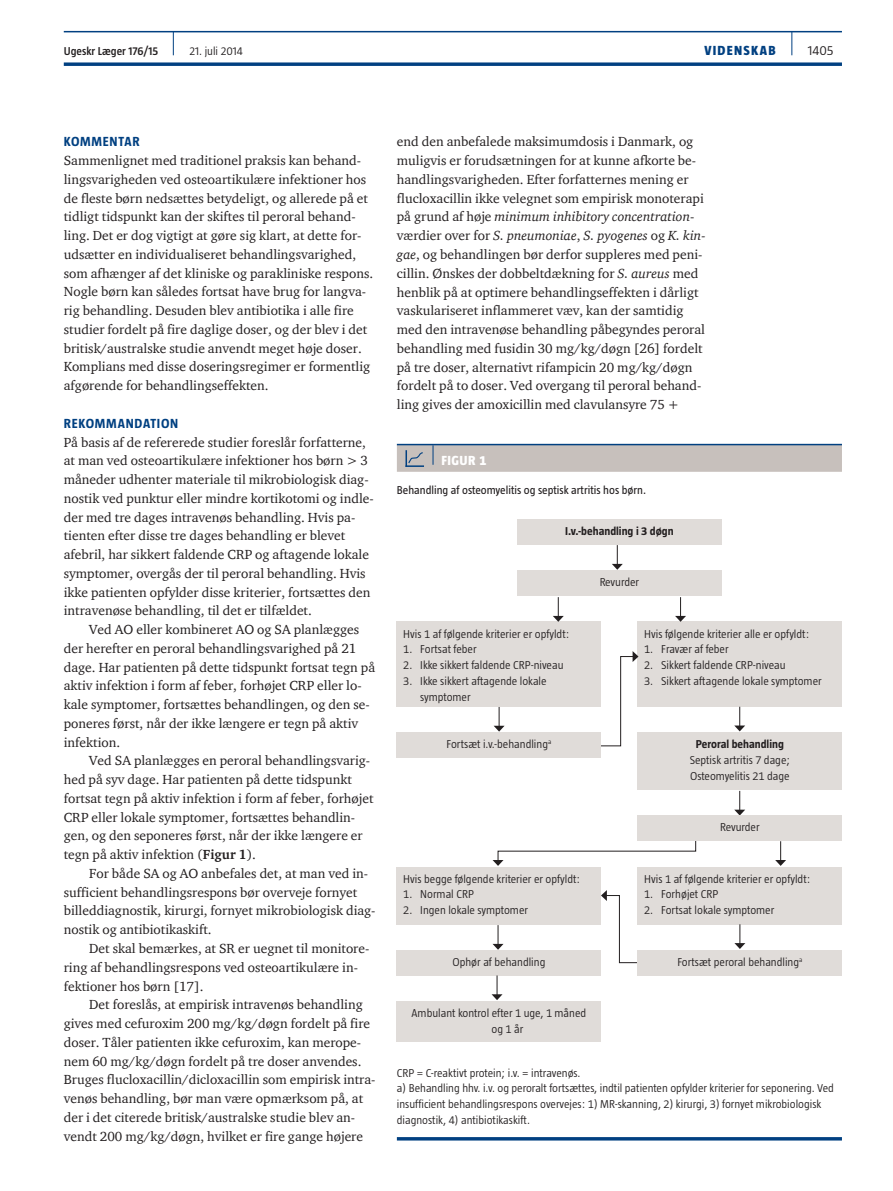
<style>
.page{position:relative;width:893px;height:1191px;background:#fff}
.page>*{position:absolute;margin:0;border:0;box-sizing:border-box;transform-origin:0 0}
.t1{font:13.5px/18.8px "ITC Charter Com";color:#231f20}
.t2{font:700 13.5px "Taz";letter-spacing:.055em;color:#014081}
.t3{font:800 13.5px "Taz";letter-spacing:.095em;color:#014081}
.t4{font:800 13.5px "Taz";letter-spacing:.035em;color:#fff}
.t5{font:300 13.5px "Taz";color:#231f20}
.t6{font:300 11.7px/15.8px "Taz";color:#231f20}
.t7{font:11.7px "Taz";color:#231f20}
.t8{font:700 11.7px "Taz";color:#231f20}
.t9{font:600 11.7px "Taz";color:#231f20}
.s1{font-weight:700}
.s2{font-style:italic}
</style>
<div class="page">
<hr style="left:64px;top:31px;width:778px;height:1px;background:#014081">
<svg style="left:64px;top:62px;width:778px;height:4px;background:#235991"></svg>
<svg style="left:791px;top:32px;width:1px;height:23px"></svg>
<svg style="left:173px;top:32px;width:1px;height:23px"></svg>
<svg style="left:397px;top:444px;width:445px;height:28px;background:#bcb9b9"></svg>
<div style="left:517px;top:519px;width:204px;height:26px;background:#e0dcd9"></div>
<div style="left:517px;top:570px;width:204px;height:26px;background:#e0dcd9"></div>
<div style="left:397px;top:622px;width:204px;height:85px;background:#e0dcd9"></div>
<div style="left:638px;top:622px;width:204px;height:85px;background:#e0dcd9"></div>
<div style="left:397px;top:866px;width:204px;height:58px;background:#e0dcd9"></div>
<div style="left:638px;top:866px;width:204px;height:58px;background:#e0dcd9"></div>
<div style="left:397px;top:1001px;width:204px;height:40px;background:#e0dcd9"></div>
<div style="left:397px;top:949px;width:204px;height:26px;background:#e0dcd9"></div>
<svg style="left:612px;top:545px;width:11px;height:25px"></svg>
<svg style="left:553px;top:597px;width:11px;height:25px"></svg>
<svg style="left:494px;top:707px;width:11px;height:24px"></svg>
<svg style="left:734px;top:706px;width:11px;height:25px"></svg>
<svg style="left:734px;top:791px;width:11px;height:24px"></svg>
<svg style="left:493px;top:925px;width:10px;height:24px"></svg>
<svg style="left:492px;top:975px;width:10px;height:25px"></svg>
<svg style="left:775px;top:841px;width:11px;height:25px"></svg>
<svg style="left:734px;top:924px;width:11px;height:25px"></svg>
<svg style="left:675px;top:597px;width:11px;height:25px"></svg>
<svg style="left:601px;top:651px;width:37px;height:95px"></svg>
<div style="left:397px;top:732px;width:204px;height:26px;background:#e0dcd9"></div>
<div style="left:638px;top:732px;width:204px;height:58px;background:#e0dcd9"></div>
<svg style="left:493px;top:834px;width:203px;height:32px"></svg>
<div style="left:638px;top:815px;width:204px;height:26px;background:#e0dcd9"></div>
<svg style="left:601px;top:890px;width:52px;height:73px"></svg>
<div style="left:638px;top:949px;width:204px;height:26px;background:#e0dcd9"></div>
<hr style="left:397px;top:1137px;width:445px;height:3px;background:#014081">
<p class="t9" style="left:64px;top:45px;width:96px">Ugeskr Læger 176/15</p>
<p class="t6" style="left:189px;top:43px;width:55px">21. juli 2014</p>
<p class="t3" style="left:704px;top:43px;width:73px">VIDENSKAB</p>
<p class="t5" style="left:808px;top:43px;width:27px">1405</p>
<p class="t2" style="left:64px;top:134px;width:77px">KOMMENTAR</p>
<p class="t1" style="left:64px;top:151px;width:311px">Sammenlignet med traditionel praksis kan behand&shy;lingsvarigheden ved osteoartikulære infektioner hos de fleste børn nedsættes betydeligt, og allerede på et tidligt tidspunkt kan der skiftes til peroral behand&shy;ling. Det er dog vigtigt at gøre sig klart, at dette for&shy;udsætter en individualiseret behandlingsvarighed, som afhænger af det kliniske og parakliniske respons.<br>Nogle børn kan således fortsat have brug for langva&shy;rig behandling. Desuden blev antibiotika i alle fire studier fordelt på fire daglige doser, og der blev i det britisk/australske studie anvendt meget høje doser.<br>Komplians med disse doseringsregimer er formentlig afgørende for behandlingseffekten.</p>
<p class="t2" style="left:64px;top:415px;width:116px">REKOMMANDATION</p>
<p class="t1" style="left:64px;top:432px;width:311px">På basis af de refererede studier foreslår forfatterne, at man ved osteoartikulære infektioner hos børn &gt; 3 måneder udhenter materiale til mikrobiologisk diag&shy;nostik ved punktur eller mindre kortikotomi og indle&shy;der med tre dages intravenøs behandling. Hvis pa&shy;tienten efter disse tre dages behandling er blevet afebril, har sikkert faldende CRP og aftagende lokale symptomer, overgås der til peroral behandling. Hvis ikke patienten opfylder disse kriterier, fortsættes den intravenøse behandling, til det er tilfældet.</p>
<p class="t1" style="left:64px;top:620px;width:313px;text-indent:26px">Ved AO eller kombineret AO og SA planlægges der herefter en peroral behandlingsvarighed på 21 dage. Har patienten på dette tidspunkt fortsat tegn på aktiv infektion i form af feber, forhøjet CRP eller lo&shy;kale symptomer, fortsættes behandlingen, og den se&shy;poneres først, når der ikke længere er tegn på aktiv infektion.</p>
<p class="t1" style="left:64px;top:751px;width:311px;text-indent:26px">Ved SA planlægges en peroral behandlingsvarig&shy;hed på syv dage. Har patienten på dette tidspunkt fortsat tegn på aktiv infektion i form af feber, forhøjet CRP eller lokale symptomer, fortsættes behandlin&shy;gen, og den seponeres først, når der ikke længere er tegn på aktiv infektion (<span class="s1">Figur 1</span>).</p>
<p class="t1" style="left:64px;top:863px;width:313px;text-indent:26px">For både SA og AO anbefales det, at man ved in&shy;sufficient behandlingsrespons bør overveje fornyet billeddiagnostik, kirurgi, fornyet mikrobiologisk diag&shy;nostik og antibiotikaskift.</p>
<p class="t1" style="left:64px;top:938px;width:307px;text-indent:26px">Det skal bemærkes, at SR er uegnet til monitore&shy;ring af behandlingsrespons ved osteoartikulære in&shy;fektioner hos børn [17].</p>
<p class="t1" style="left:64px;top:995px;width:313px;text-indent:26px">Det foreslås, at empirisk intravenøs behandling gives med cefuroxim 200 mg/kg/døgn fordelt på fire doser. Tåler patienten ikke cefuroxim, kan merope&shy;nem 60 mg/kg/døgn fordelt på tre doser anvendes.<br>Bruges flucloxacillin/dicloxacillin som empirisk intra&shy;venøs behandling, bør man være opmærksom på, at der i det citerede britisk/australske studie blev an&shy;vendt 200 mg/kg/døgn, hvilket er fire gange højere</p>
<p class="t1" style="left:397px;top:132px;width:310px">end den anbefalede maksimumdosis i Danmark, og muligvis er forudsætningen for at kunne afkorte be&shy;handlingsvarigheden. Efter forfatternes mening er flucloxacillin ikke velegnet som empirisk monoterapi på grund af høje <span class="s2">minimum inhibitory concentration&shy;</span>værdier over for <span class="s2">S. pneumoniae</span>, <span class="s2">S. pyogenes</span> og <span class="s2">K. kin&shy;gae</span>, og behandlingen bør derfor suppleres med peni&shy;cillin. Ønskes der dobbeltdækning for <span class="s2">S. aureus</span> med henblik på at optimere behandlingseffekten i dårligt vaskulariseret inflammeret væv, kan der samtidig med den intravenøse behandling påbegyndes peroral behandling med fusidin 30 mg/kg/døgn [26] fordelt på tre doser, alternativt rifampicin 20 mg/kg/døgn fordelt på to doser. Ved overgang til peroral behand&shy;ling gives der amoxicillin med clavulansyre 75 +</p>
<p class="t4" style="left:441px;top:452px;width:46px">FIGUR 1</p>
<p class="t7" style="left:397px;top:483px;width:251px">Behandling af osteomyelitis og septisk artritis hos børn.</p>
<p class="t8" style="left:565px;top:524px;width:110px">I.v.-behandling i 3 døgn</p>
<p class="t6" style="left:403px;top:625px;width:168px">Hvis 1 af følgende kriterier er opfyldt:</p>
<p class="t6" style="left:403px;top:641px;width:75px">1. Fortsat feber</p>
<p class="t6" style="left:403px;top:657px;width:162px">2. Ikke sikkert faldende CRP-niveau</p>
<p class="t6" style="left:420px;top:673px;width:128px;text-indent:-17px">3. Ikke sikkert aftagende lokale symptomer</p>
<p class="t6" style="left:600px;top:574px;width:41px">Revurder</p>
<p class="t6" style="left:644px;top:625px;width:167px">Hvis følgende kriterier alle er opfyldt:</p>
<p class="t6" style="left:644px;top:641px;width:86px">1. Fravær af feber</p>
<p class="t6" style="left:644px;top:657px;width:143px">2. Sikkert faldende CRP-niveau</p>
<p class="t6" style="left:644px;top:673px;width:179px">3. Sikkert aftagende lokale symptomer</p>
<p class="t6" style="left:447px;top:736px;width:106px">Fortsæt i.v.-behandling<sup>a</sup></p>
<p class="t8" style="left:696px;top:737px;width:89px">Peroral behandling</p>
<p class="t6" style="left:690px;top:752px;width:102px">Septisk artritis 7 dage;<br>Osteomyelitis 21 dage</p>
<p class="t6" style="left:403px;top:870px;width:178px">Hvis begge følgende kriterier er opfyldt:</p>
<p class="t6" style="left:403px;top:886px;width:72px">1. Normal CRP</p>
<p class="t6" style="left:403px;top:902px;width:126px">2. Ingen lokale symptomer</p>
<p class="t6" style="left:452px;top:953px;width:94px">Ophør af behandling</p>
<p class="t6" style="left:491px;top:1004px;width:96px;text-indent:-80px">Ambulant kontrol efter 1 uge, 1 måned og 1 år</p>
<p class="t6" style="left:720px;top:819px;width:41px">Revurder</p>
<p class="t6" style="left:644px;top:870px;width:168px">Hvis 1 af følgende kriterier er opfyldt:</p>
<p class="t6" style="left:644px;top:886px;width:76px">1. Forhøjet CRP</p>
<p class="t6" style="left:644px;top:902px;width:132px">2. Fortsat lokale symptomer</p>
<p class="t6" style="left:677px;top:953px;width:127px">Fortsæt peroral behandling<sup>a</sup></p>
<p class="t6" style="left:397px;top:1064px;width:438px">CRP = C-reaktivt protein; i.v. = intravenøs.<br>a) Behandling hhv. i.v. og peroralt fortsættes, indtil patienten opfylder kriterier for seponering. Ved insufficient behandlingsrespons overvejes: 1) MR-skanning, 2) kirurgi, 3) fornyet mikrobiologisk diagnostik, 4) antibiotikaskift.</p>
</div>
